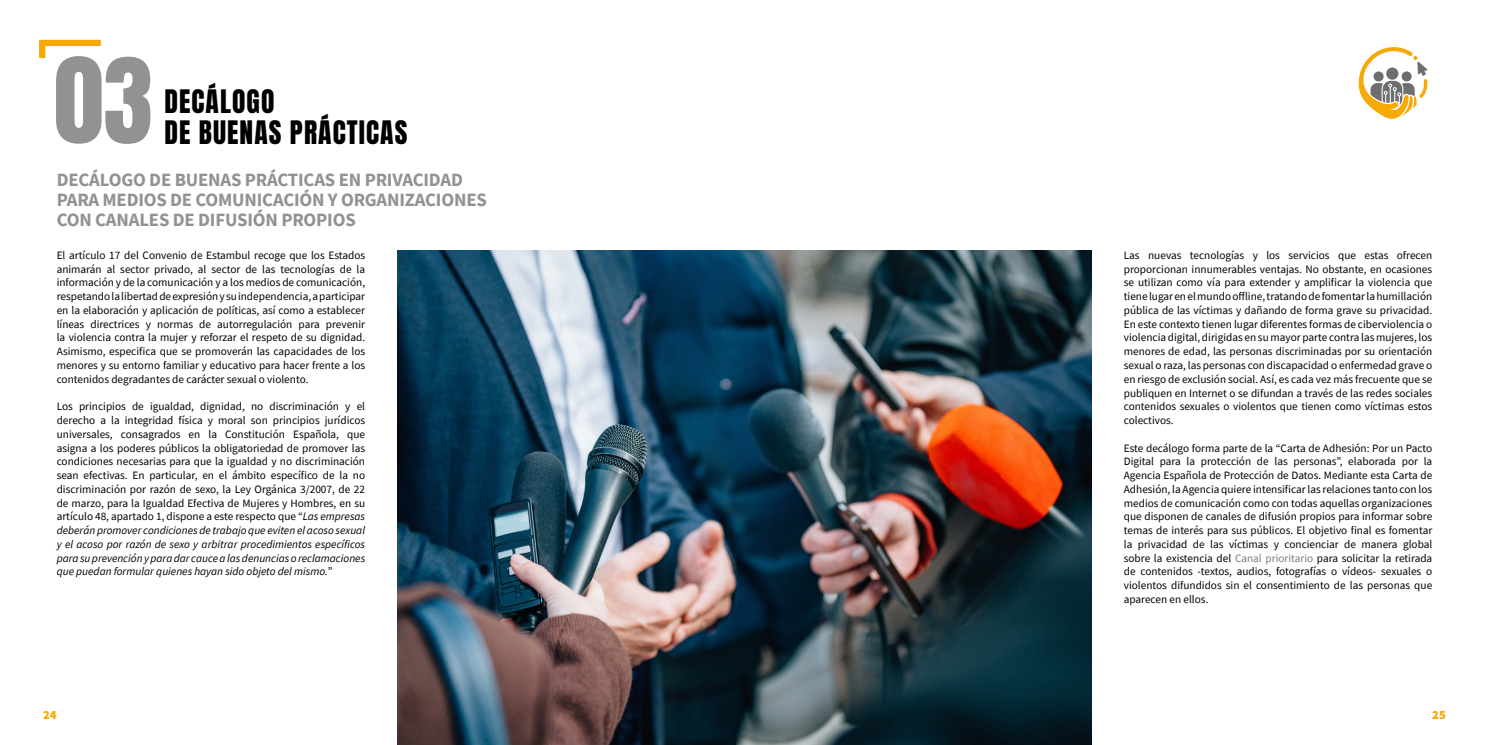
<style>
.page{position:relative;width:1489px;height:745px;background:#fff}
.page>*{position:absolute;margin:0;border:0;box-sizing:border-box;transform-origin:0 0}
.t1{font:100px "Anton";color:#909293}
.t2{font:27.5px "Anton";letter-spacing:.04em;color:#000}
.t3{font:700 18.75px/20px "Source Sans Pro";letter-spacing:-.01em;color:#909293}
.t4{font:900 12.5px "Source Sans Pro";color:#f7a800}
.t5{font:11.25px/13.8px "Source Sans Pro";color:#000;text-align:justify}
.s1{font-style:italic}
.s2{color:#7c7b7b}
</style>
<div class="page">
<img style="left:397px;top:250px;width:694px;height:494px">
<svg style="left:39px;top:39px;width:62px;height:19px"></svg>
<svg style="left:1358px;top:47px;width:70px;height:72px"></svg>
<h1 class="t1" style="left:54px;top:50px;width:100px">03</h1>
<h2 class="t2" style="left:164px;top:87px;width:111px">DECÁLOGO</h2>
<h2 class="t2" style="left:164px;top:119px;width:244px">DE BUENAS PRÁCTICAS</h2>
<h3 class="t3" style="left:57px;top:169px;width:431px">DECÁLOGO DE BUENAS PRÁCTICAS EN PRIVACIDAD<br>PARA MEDIOS DE COMUNICACIÓN Y ORGANIZACIONES<br>CON CANALES DE DIFUSIÓN PROPIOS</h3>
<p class="t5" style="left:57px;top:248px;width:310px">El artículo 17 del Convenio de Estambul recoge que los Estados animarán al sector privado, al sector de las tecnologías de la información y de la comunicación y a los medios de comunicación, respetando la libertad de expresión y su independencia, a participar en la elaboración y aplicación de políticas, así como a establecer líneas directrices y normas de autorregulación para prevenir la violencia contra la mujer y reforzar el respeto de su dignidad.<br>Asimismo, especifica que se promoverán las capacidades de los menores y su entorno familiar y educativo para hacer frente a los contenidos degradantes de carácter sexual o violento.</p>
<p class="t5" style="left:57px;top:399px;width:310px">Los principios de igualdad, dignidad, no discriminación y el derecho a la integridad física y moral son principios jurídicos universales, consagrados en la Constitución Española, que asigna a los poderes públicos la obligatoriedad de promover las condiciones necesarias para que la igualdad y no discriminación sean efectivas. En particular, en el ámbito específico de la no discriminación por razón de sexo, la Ley Orgánica 3/2007, de 22 de marzo, para la Igualdad Efectiva de Mujeres y Hombres, en su artículo 48, apartado 1, dispone a este respecto que “<span class="s1">Las empresas deberán promover condiciones de trabajo que eviten el acoso sexual y el acoso por razón de sexo y arbitrar procedimientos específicos para su prevención y para dar cauce a las denuncias o reclamaciones que puedan formular quienes hayan sido objeto del mismo.</span>”</p>
<p class="t5" style="left:1123px;top:248px;width:310px">Las nuevas tecnologías y los servicios que estas ofrecen proporcionan innumerables ventajas. No obstante, en ocasiones se utilizan como vía para extender y amplificar la violencia que tiene lugar en el mundo offline, tratando de fomentar la humillación pública de las víctimas y dañando de forma grave su privacidad.<br>En este contexto tienen lugar diferentes formas de ciberviolencia o violencia digital, dirigidas en su mayor parte contra las mujeres, los menores de edad, las personas discriminadas por su orientación sexual o raza, las personas con discapacidad o enfermedad grave o en riesgo de exclusión social. Así, es cada vez más frecuente que se publiquen en Internet o se difundan a través de las redes sociales contenidos sexuales o violentos que tienen como víctimas estos colectivos.</p>
<p class="t5" style="left:1123px;top:440px;width:310px">Este decálogo forma parte de la “Carta de Adhesión: Por un Pacto Digital para la protección de las personas”, elaborada por la Agencia Española de Protección de Datos. Mediante esta Carta de Adhesión, la Agencia quiere intensificar las relaciones tanto con los medios de comunicación como con todas aquellas organizaciones que disponen de canales de difusión propios para informar sobre temas de interés para sus públicos. El objetivo final es fomentar la privacidad de las víctimas y concienciar de manera global sobre la existencia del <span class="s2">Canal prioritario</span> para solicitar la retirada de contenidos -textos, audios, fotografías o vídeos- sexuales o violentos difundidos sin el consentimiento de las personas que aparecen en ellos.</p>
<p class="t4" style="left:43px;top:706px;width:15px">24</p>
<p class="t4" style="left:1431px;top:706px;width:15px">25</p>
</div>
